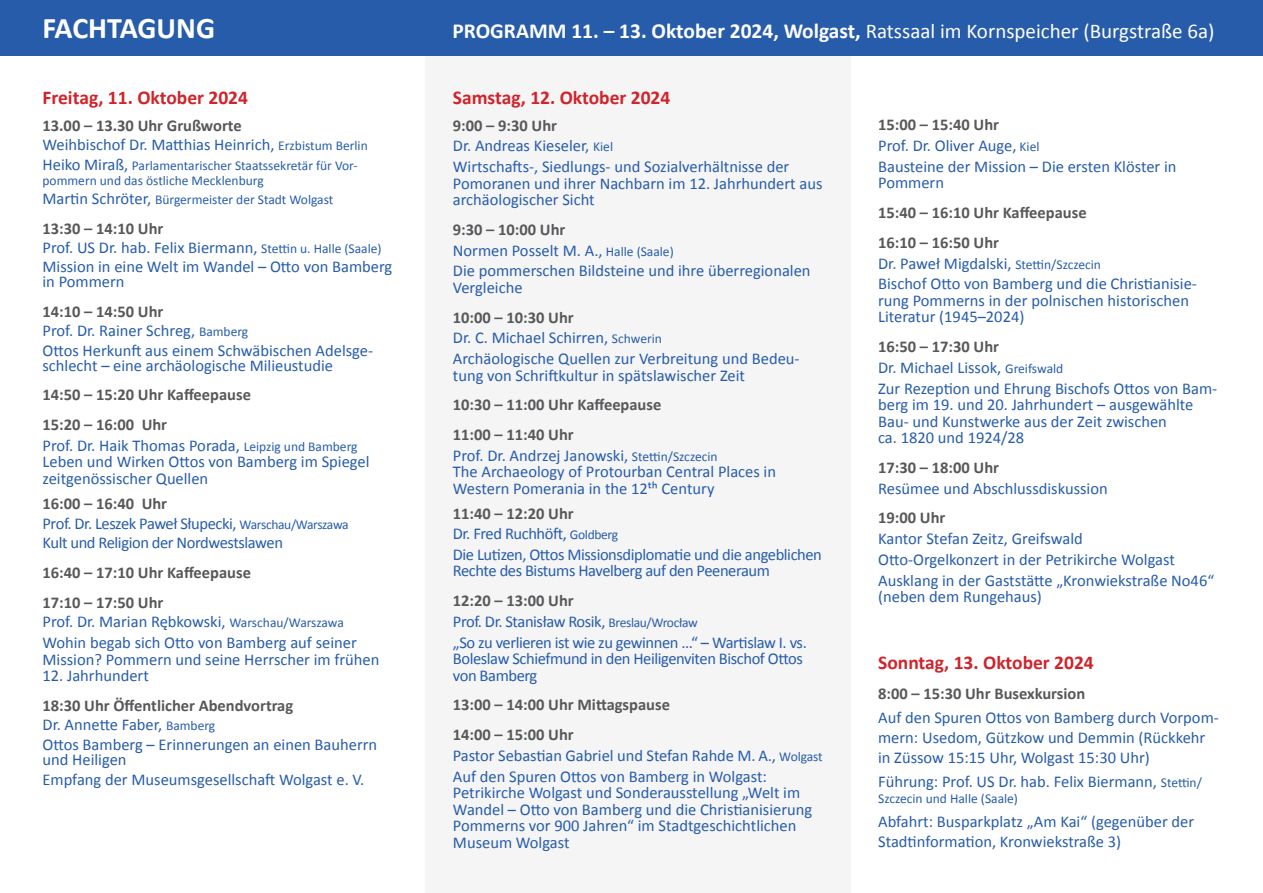
<style>
.page{position:relative;width:1263px;height:893px;background:#fff}
.page>*{position:absolute;margin:0;border:0;box-sizing:border-box;transform-origin:0 0}
.t1{font:700 30px "Calibri";color:#fff}
.t2{font:21px "Calibri";color:#fff}
.t3{font:700 19.5px "Calibri";color:#d1232a}
.t4{font:16.5px/20.7px "Calibri";color:#275caa}
.t5{font:16.5px/19.4px "Calibri";letter-spacing:-.025em;color:#275caa}
.t6{font:700 16.5px/29.7px "Calibri";color:#57585a}
.t7{font:13.5px/15px "Calibri";color:#275caa}
.s1{font-weight:700;font-size:21.45px}
.s2{font-weight:700;color:#57585a}
.s3{font-size:13.5px}
.s4{font-size:16.5px}
</style>
<div class="page">
<div style="left:425px;top:0;width:425px;height:893px;background:#f5f5f6"></div>
<div style="left:0;top:0;width:1263px;height:55px;background:#275caa"></div>
<h1 class="t1" style="left:43px;top:7px;width:174px">FACHTAGUNG</h1>
<p class="t2" style="left:452px;top:17px;width:763px"><span class="s1">PROGRAMM 11. – 13. Oktober 2024, Wolgast,</span> Ratssaal im Kornspeicher (Burgstraße 6a)</p>
<p class="t3" style="left:43px;top:84px;width:207px">Freitag, 11. Oktober 2024</p>
<p class="t4" style="left:43px;top:115px;width:327px;line-height:19.5px"><span class="s2">13.00 – 13.30 Uhr Grußworte<br></span>Weihbischof Dr. Matthias Heinrich, <span class="s3">Erzbistum Berlin</span></p>
<p class="t7" style="left:43px;top:157px;width:317px"><span class="s4">Heiko Miraß,</span> Parlamentarischer Staatssekretär für Vor&shy;pommern und das östliche Mecklenburg</p>
<p class="t7" style="left:43px;top:192px;width:292px"><span class="s4">Martin Schröter,</span> Bürgermeister der Stadt Wolgast</p>
<p class="t4" style="left:43px;top:218px;width:351px;line-height:19.4px"><span class="s2">13:30 – 14:10 Uhr<br></span>Prof. US Dr. hab. Felix Biermann, <span class="s3">Stettin u. Halle (Saale)<br></span>Mission in eine Welt im Wandel – Otto von Bamberg</p>
<p class="t4" style="left:43px;top:271px;width:84px">in Pommern</p>
<p class="t4" style="left:43px;top:302px;width:332px;line-height:19.2px"><span class="s2">14:10 – 14:50 Uhr<br></span>Prof. Dr. Rainer Schreg, <span class="s3">Bamberg<br></span>Ottos Herkunft aus einem Schwäbischen Adelsge-</p>
<p class="t4" style="left:43px;top:354px;width:292px">schlecht – eine archäologische Milieustudie</p>
<p class="t6" style="left:43px;top:380px;width:210px">14:50 – 15:20 Uhr Kaffeepause<br>15:20 – 16:00 Uhr</p>
<p class="t4" style="left:43px;top:437px;width:329px;line-height:16.5px">Prof. Dr. Haik Thomas Porada, <span class="s3">Leipzig und Bamberg<br></span>Leben und Wirken Ottos von Bamberg im Spiegel zeitgenössischer Quellen</p>
<p class="t5" style="left:43px;top:494px;width:308px"><span class="s2">16:00 – 16:40 Uhr<br></span>Prof. Dr. Leszek Paweł Słupecki, <span class="s3">Warschau/Warszawa<br></span>Kult und Religion der Nordwestslawen</p>
<p class="t6" style="left:43px;top:557px;width:210px">16:40 – 17:10 Uhr Kaffeepause<br>17:10 – 17:50 Uhr</p>
<p class="t4" style="left:43px;top:611px;width:316px">Prof. Dr. Marian Rębkowski, <span class="s3">Warschau/Warszawa<br></span>Wohin begab sich Otto von Bamberg auf seiner</p>
<p class="t4" style="left:43px;top:648px;width:338px">Mission? Pommern und seine Herrscher im frühen</p>
<p class="t4" style="left:43px;top:665px;width:108px">12. Jahrhundert</p>
<p class="t4" style="left:43px;top:695px;width:336px;line-height:19.4px"><span class="s2">18:30 Uhr Öffentlicher Abendvortrag<br></span>Dr. Annette Faber, <span class="s3">Bamberg<br></span>Ottos Bamberg – Erinnerungen an einen Bauherrn</p>
<p class="t4" style="left:43px;top:748px;width:323px">und Heiligen<br>Empfang der Museumsgesellschaft Wolgast e. V.</p>
<p class="t3" style="left:453px;top:84px;width:219px">Samstag, 12. Oktober 2024</p>
<p class="t4" style="left:453px;top:114px;width:338px"><span class="s2">9:00 – 9:30 Uhr<br></span>Dr. Andreas Kieseler, <span class="s3">Kiel<br></span>Wirtschafts-, Siedlungs- und Sozialverhältnisse der</p>
<p class="t4" style="left:453px;top:174px;width:371px;line-height:16.5px">Pomoranen und ihrer Nachbarn im 12. Jahrhundert aus archäologischer Sicht</p>
<p class="t4" style="left:453px;top:219px;width:359px"><span class="s2">9:30 – 10:00 Uhr<br></span>Normen Posselt M. A., <span class="s3">Halle (Saale)<br></span>Die pommerschen Bildsteine und ihre überregionalen</p>
<p class="t4" style="left:453px;top:277px;width:71px">Vergleiche</p>
<p class="t4" style="left:453px;top:306px;width:348px"><span class="s2">10:00 – 10:30 Uhr<br></span>Dr. C. Michael Schirren, <span class="s3">Schwerin<br></span>Archäologische Quellen zur Verbreitung und Bedeu-</p>
<p class="t4" style="left:453px;top:364px;width:294px">tung von Schriftkultur in spätslawischer Zeit</p>
<p class="t6" style="left:453px;top:390px;width:210px">10:30 – 11:00 Uhr Kaffeepause<br>11:00 – 11:40 Uhr</p>
<p class="t4" style="left:453px;top:447px;width:325px;line-height:16.5px">Prof. Dr. Andrzej Janowski, <span class="s3">Stettin/Szczecin<br></span>The Archaeology of Protourban Central Places in<br>Western Pomerania in the 12th Century</p>
<p class="t5" style="left:453px;top:503px;width:371px;line-height:20.1px"><span class="s2">11:40 – 12:20 Uhr<br></span>Dr. Fred Ruchhöft, <span class="s3">Goldberg<br></span>Die Lutizen, Ottos Missionsdiplomatie und die angeblichen</p>
<p class="t5" style="left:453px;top:561px;width:319px">Rechte des Bistums Havelberg auf den Peeneraum</p>
<p class="t5" style="left:453px;top:590px;width:355px;line-height:20.7px"><span class="s2">12:20 – 13:00 Uhr<br></span>Prof. Dr. Stanisław Rosik, <span class="s3">Breslau/Wrocław<br></span>„So zu verlieren ist wie zu gewinnen ...“ – Wartislaw I. vs.</p>
<p class="t5" style="left:453px;top:650px;width:352px;line-height:16.5px">Boleslaw Schiefmund in den Heiligenviten Bischof Ottos von Bamberg</p>
<p class="t6" style="left:453px;top:689px;width:219px">13:00 – 14:00 Uhr Mittagspause<br>14:00 – 15:00 Uhr</p>
<p class="t4" style="left:453px;top:744px;width:371px">Pastor Sebastian Gabriel und Stefan Rahde M. A., <span class="s3">Wolgast<br></span>Auf den Spuren Ottos von Bamberg in Wolgast:</p>
<p class="t4" style="left:453px;top:784px;width:361px;line-height:16.5px">Petrikirche Wolgast und Sonderausstellung „Welt im Wandel – Otto von Bamberg und die Christianisierung Pommerns vor 900 Jahren“ im Stadtgeschichtlichen Museum Wolgast</p>
<p class="t4" style="left:878px;top:114px;width:300px"><span class="s2">15:00 – 15:40 Uhr<br></span>Prof. Dr. Oliver Auge, <span class="s3">Kiel<br></span>Bausteine der Mission – Die ersten Klöster in</p>
<p class="t4" style="left:878px;top:172px;width:67px">Pommern</p>
<p class="t6" style="left:878px;top:197px;width:210px">15:40 – 16:10 Uhr Kaffeepause<br>16:10 – 16:50 Uhr</p>
<p class="t4" style="left:878px;top:252px;width:320px">Dr. Paweł Migdalski, <span class="s3">Stettin/Szczecin<br></span>Bischof Otto von Bamberg und die Christianisie-</p>
<p class="t4" style="left:878px;top:292px;width:312px;line-height:16.5px">rung Pommerns in der polnischen historischen<br>Literatur (1945–2024)</p>
<p class="t4" style="left:878px;top:336px;width:341px"><span class="s2">16:50 – 17:30 Uhr<br></span>Dr. Michael Lissok, <span class="s3">Greifswald<br></span>Zur Rezeption und Ehrung Bischofs Ottos von Bam-</p>
<p class="t4" style="left:878px;top:396px;width:317px;line-height:16.5px">berg im 19. und 20. Jahrhundert – ausgewählte<br>Bau- und Kunstwerke aus der Zeit zwischen<br>ca. 1820 und 1924/28</p>
<p class="t6" style="left:878px;top:452px;width:122px">17:30 – 18:00 Uhr</p>
<p class="t4" style="left:878px;top:477px;width:231px">Resümee und Abschlussdiskussion</p>
<p class="t6" style="left:878px;top:502px;width:69px">19:00 Uhr</p>
<p class="t4" style="left:878px;top:528px;width:338px">Kantor Stefan Zeitz, Greifswald<br>Otto-Orgelkonzert in der Petrikirche Wolgast<br>Ausklang in der Gaststätte „Kronwiekstraße No46“</p>
<p class="t4" style="left:878px;top:586px;width:165px">(neben dem Rungehaus)</p>
<p class="t3" style="left:878px;top:649px;width:217px">Sonntag, 13. Oktober 2024</p>
<p class="t6" style="left:878px;top:678px;width:209px">8:00 – 15:30 Uhr Busexkursion</p>
<p class="t4" style="left:878px;top:707px;width:342px;line-height:19.8px">Auf den Spuren Ottos von Bamberg durch Vorpom&shy;mern: Usedom, Gützkow und Demmin (Rückkehr in Züssow 15:15 Uhr, Wolgast 15:30 Uhr)</p>
<p class="t4" style="left:878px;top:771px;width:325px">Führung: Prof. US Dr. hab. Felix Biermann, <span class="s3">Stettin/</span></p>
<p class="t7" style="left:878px;top:791px;width:141px">Szczecin und Halle (Saale)</p>
<p class="t4" style="left:878px;top:811px;width:317px;line-height:19.8px">Abfahrt: Busparkplatz „Am Kai“ (gegenüber der<br>Stadtinformation, Kronwiekstraße 3)</p>
</div>
